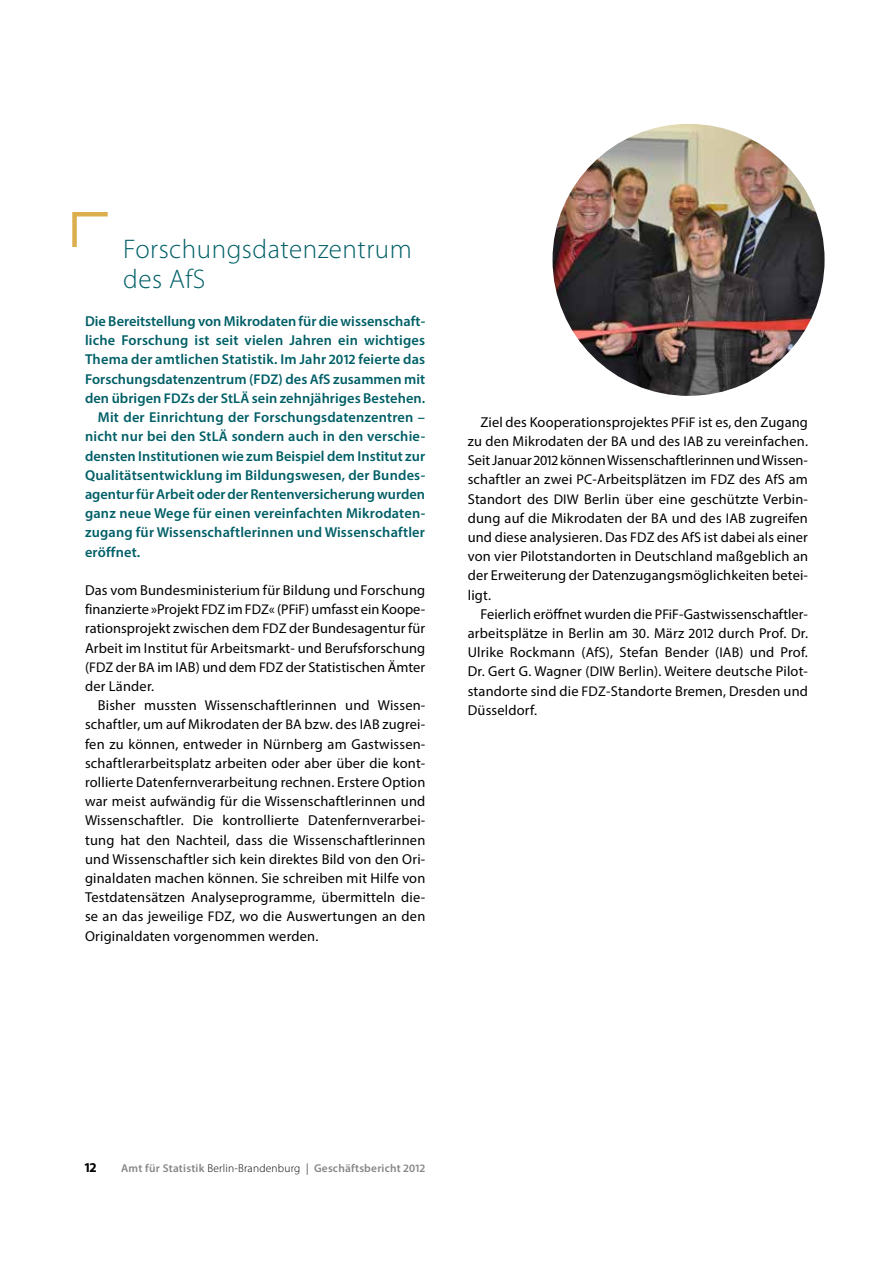
<style>
.page{position:relative;width:893px;height:1263px;background:#fff}
.page>*{position:absolute;margin:0;border:0;box-sizing:border-box;transform-origin:0 0}
.t1{font:300 27px/30px "Myriad Pro";letter-spacing:.02em;color:#005f67}
.t2{font:14.4px/19.2px "Myriad Pro";letter-spacing:.01em;color:#000;text-align:justify}
.t3{font:600 14.4px "Myriad Pro";letter-spacing:.015em;color:#005f67}
.t4{font:600 14.4px "Myriad Pro";letter-spacing:-.005em;color:#005f67}
.t5{font:700 13.5px "Myriad Pro";color:#000}
.t6{font:600 11.4px "Myriad Pro";letter-spacing:.02em;color:#878786}
.s1{font-size:14.1px}
.s2{font-weight:300;color:#000}
</style>
<div class="page">
<div style="left:72px;top:212px;width:5px;height:35px;background:#dbaf4d"></div>
<hr style="left:74px;top:212px;width:34px;height:4px;background:#dbaf4d">
<img style="left:553px;top:124px;width:272px;height:272px;border-radius:136px">
<h1 class="t1" style="left:123px;top:233px;width:290px">Forschungsdatenzentrum des AfS</h1>
<p class="t3" style="left:85px;top:312px;width:342px">Die Bereitstellung von Mikrodaten für die wissenschaft-</p>
<p class="t3" style="left:85px;top:331px;width:341px">liche Forschung ist seit vielen Jahren ein wichtiges</p>
<p class="t3" style="left:85px;top:350px;width:342px">Thema der amtlichen Statistik. Im Jahr <span class="s1">2012</span> feierte das</p>
<p class="t3" style="left:85px;top:370px;width:342px">Forschungsdatenzentrum (<span class="s1">FDZ</span>) des <span class="s1">AfS</span> zusammen mit</p>
<p class="t3" style="left:85px;top:389px;width:342px">den übrigen <span class="s1">FDZ</span>s der <span class="s1">StLÄ</span> sein zehnjähriges Bestehen.</p>
<p class="t3" style="left:98px;top:408px;width:329px">Mit der Einrichtung der Forschungsdatenzentren –</p>
<p class="t3" style="left:85px;top:427px;width:342px">nicht nur bei den <span class="s1">StLÄ</span> sondern auch in den verschie-</p>
<p class="t3" style="left:85px;top:446px;width:342px">densten Institutionen wie zum Beispiel dem Institut zur</p>
<p class="t3" style="left:85px;top:466px;width:342px">Qualitätsentwicklung im Bildungswesen, der Bundes-</p>
<p class="t4" style="left:85px;top:485px;width:341px">agentur für Arbeit oder der Rentenversicherung wurden</p>
<p class="t3" style="left:85px;top:504px;width:342px">ganz neue Wege für einen vereinfachten Mikrodaten-</p>
<p class="t3" style="left:85px;top:523px;width:341px">zugang für Wissenschaftlerinnen und Wissenschaftler</p>
<p class="t3" style="left:85px;top:542px;width:57px">eröffnet.</p>
<p class="t2" style="left:85px;top:580px;width:342px">Das vom Bundesministerium für Bildung und Forschung finanzierte »Projekt <span class="s1">FDZ</span> im <span class="s1">FDZ</span>« (<span class="s1">PFiF</span>) umfasst ein Koope&shy;rationsprojekt zwischen dem <span class="s1">FDZ</span> der Bundesagentur für Arbeit im Institut für Arbeitsmarkt- und Berufsforschung (<span class="s1">FDZ</span> der <span class="s1">BA</span> im IAB) und dem <span class="s1">FDZ</span> der Statistischen Ämter der Länder.</p>
<p class="t2" style="left:85px;top:695px;width:342px;text-indent:13px">Bisher mussten Wissenschaftlerinnen und Wissen&shy;schaftler, um auf Mikrodaten der <span class="s1">BA</span> bzw. des <span class="s1">IAB</span> zugrei&shy;fen zu können, entweder in Nürnberg am Gastwissen&shy;schaftlerarbeitsplatz arbeiten oder aber über die kont&shy;rollierte Datenfernverarbeitung rechnen. Erstere Option war meist aufwändig für die Wissenschaftlerinnen und Wissenschaftler. Die kontrollierte Datenfernverarbei&shy;tung hat den Nachteil, dass die Wissenschaftlerinnen und Wissenschaftler sich kein direktes Bild von den Ori&shy;ginaldaten machen können. Sie schreiben mit Hilfe von Testdatensätzen Analyseprogramme, übermitteln die&shy;se an das jeweilige <span class="s1">FDZ</span>, wo die Auswertungen an den Originaldaten vorgenommen werden.</p>
<p class="t2" style="left:468px;top:412px;width:342px;text-indent:13px">Ziel des Kooperationsprojektes <span class="s1">PFiF</span> ist es, den Zugang zu den Mikrodaten der <span class="s1">BA</span> und des <span class="s1">IAB</span> zu vereinfachen.<br>Seit Januar <span class="s1">2012</span> können Wissenschaftlerinnen und Wissen&shy;schaftler an zwei <span class="s1">PC</span>-Arbeitsplätzen im <span class="s1">FDZ</span> des <span class="s1">AfS</span> am Standort des <span class="s1">DIW</span> Berlin über eine geschützte Verbin&shy;dung auf die Mikrodaten der <span class="s1">BA</span> und des <span class="s1">IAB</span> zugreifen und diese analysieren. Das <span class="s1">FDZ</span> des <span class="s1">AfS</span> ist dabei als einer von vier Pilotstandorten in Deutschland maßgeblich an der Erweiterung der Datenzugangsmöglichkeiten betei&shy;ligt.</p>
<p class="t2" style="left:468px;top:604px;width:342px;text-indent:13px">Feierlich eröffnet wurden die <span class="s1">PFiF</span>-Gastwissenschaftler&shy;arbeitsplätze in Berlin am <span class="s1">30</span>. März <span class="s1">2012</span> durch Prof. Dr.<br>Ulrike Rockmann (<span class="s1">AfS</span>), Stefan Bender (<span class="s1">IAB</span>) und Prof.<br>Dr. Gert G. Wagner (<span class="s1">DIW</span> Berlin). Weitere deutsche Pilot&shy;standorte sind die <span class="s1">FDZ</span>-Standorte Bremen, Dresden und Düsseldorf.</p>
<p class="t5" style="left:85px;top:1159px;width:13px">12</p>
<p class="t6" style="left:121px;top:1161px;width:306px">Amt für Statistik <span class="s2">Berlin-Brandenburg |</span> Geschäftsbericht 2012</p>
</div>
